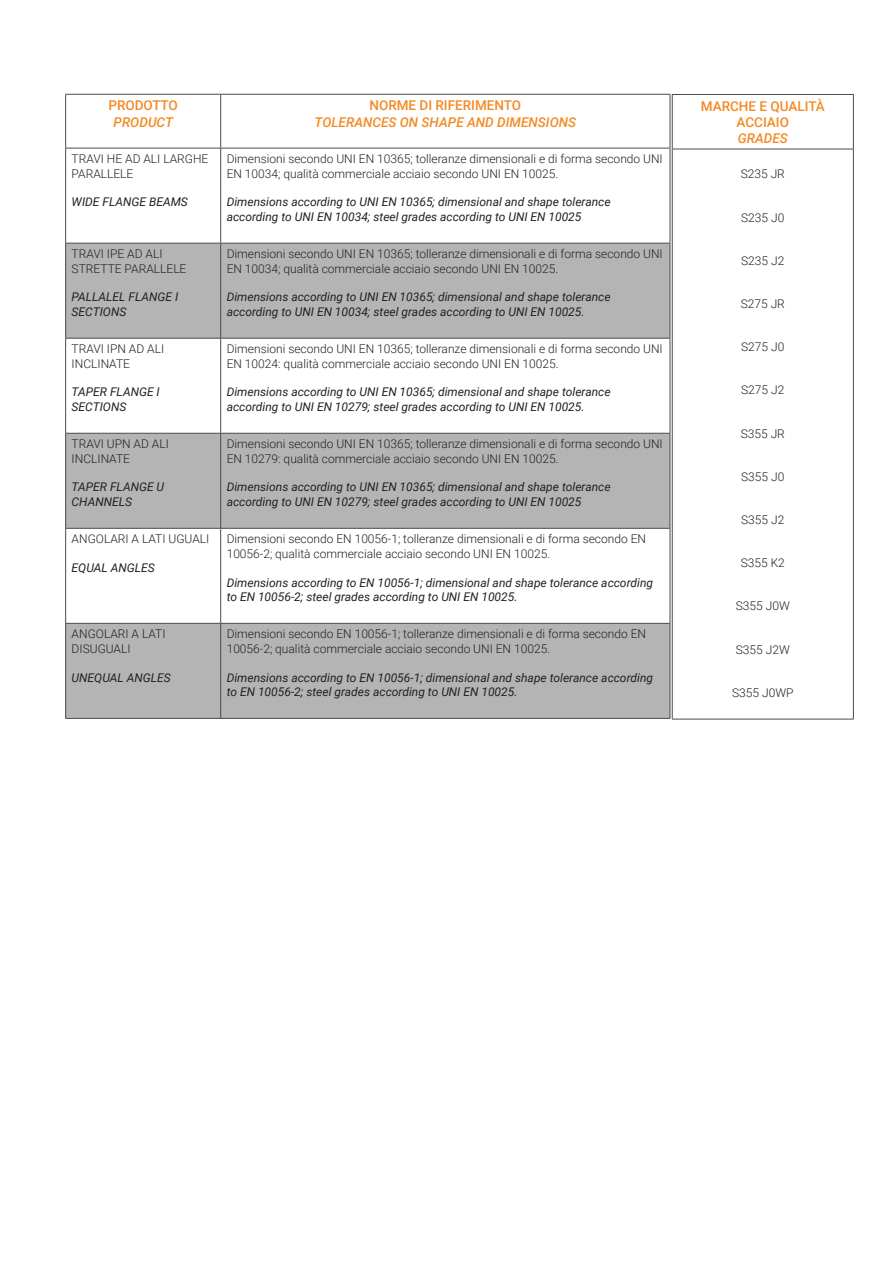
<style>
.page{position:relative;width:893px;height:1263px;background:#fff}
.page>*{position:absolute;margin:0;border:0;box-sizing:border-box;transform-origin:0 0}
.t1{font:italic 500 13.5px/16.2px "Roboto";color:#f38a24;text-align:center}
.t2{font:500 13.5px "Roboto";color:#f38a24}
.t3{font:300 12px/14.4px "Roboto";color:#231f20}
.t4{font:italic 12px/14.4px "Roboto";color:#231f20}
.s1{font-style:normal}
</style>
<div class="page">
<svg style="left:66px;top:244px;width:604px;height:474px;fill:#b5b4b5"></svg>
<hr style="left:65px;top:148px;width:1px;height:95px;background:#484b4c">
<hr style="left:220px;top:148px;width:1px;height:95px;background:#484b4c">
<hr style="left:670px;top:148px;width:1px;height:95px;background:#484b4c">
<hr style="left:65px;top:243px;width:156px;height:1px;background:#484b4c">
<hr style="left:65px;top:243px;width:1px;height:95px;background:#484b4c">
<hr style="left:221px;top:243px;width:449px;height:1px;background:#484b4c">
<hr style="left:220px;top:243px;width:1px;height:95px;background:#484b4c">
<hr style="left:670px;top:243px;width:1px;height:95px;background:#484b4c">
<hr style="left:65px;top:338px;width:156px;height:1px;background:#484b4c">
<hr style="left:65px;top:339px;width:1px;height:94px;background:#484b4c">
<hr style="left:221px;top:338px;width:449px;height:1px;background:#484b4c">
<hr style="left:220px;top:339px;width:1px;height:94px;background:#484b4c">
<hr style="left:670px;top:339px;width:1px;height:94px;background:#484b4c">
<hr style="left:65px;top:433px;width:156px;height:1px;background:#484b4c">
<hr style="left:65px;top:434px;width:1px;height:94px;background:#484b4c">
<hr style="left:221px;top:433px;width:449px;height:1px;background:#484b4c">
<hr style="left:220px;top:434px;width:1px;height:94px;background:#484b4c">
<hr style="left:670px;top:434px;width:1px;height:94px;background:#484b4c">
<hr style="left:65px;top:528px;width:156px;height:1px;background:#484b4c">
<hr style="left:65px;top:529px;width:1px;height:94px;background:#484b4c">
<hr style="left:221px;top:528px;width:449px;height:1px;background:#484b4c">
<hr style="left:220px;top:529px;width:1px;height:94px;background:#484b4c">
<hr style="left:670px;top:529px;width:1px;height:94px;background:#484b4c">
<hr style="left:65px;top:623px;width:156px;height:1px;background:#484b4c">
<hr style="left:65px;top:624px;width:1px;height:94px;background:#484b4c">
<hr style="left:221px;top:623px;width:449px;height:1px;background:#484b4c">
<hr style="left:220px;top:624px;width:1px;height:94px;background:#484b4c">
<hr style="left:670px;top:624px;width:1px;height:94px;background:#484b4c">
<hr style="left:65px;top:718px;width:156px;height:1px;background:#484b4c">
<hr style="left:221px;top:718px;width:449px;height:1px;background:#484b4c">
<hr style="left:65px;top:94px;width:156px;height:1px;background:#484b4c">
<hr style="left:65px;top:95px;width:1px;height:53px;background:#484b4c">
<hr style="left:221px;top:94px;width:449px;height:1px;background:#484b4c">
<hr style="left:220px;top:95px;width:1px;height:53px;background:#484b4c">
<hr style="left:670px;top:95px;width:1px;height:53px;background:#484b4c">
<hr style="left:65px;top:148px;width:156px;height:1px;background:#484b4c">
<hr style="left:221px;top:148px;width:449px;height:1px;background:#484b4c">
<hr style="left:672px;top:149px;width:1px;height:570px;background:#484b4c">
<hr style="left:853px;top:149px;width:1px;height:570px;background:#484b4c">
<hr style="left:672px;top:719px;width:182px;height:1px;background:#484b4c">
<hr style="left:672px;top:94px;width:182px;height:1px;background:#484b4c">
<hr style="left:672px;top:95px;width:1px;height:54px;background:#484b4c">
<hr style="left:853px;top:95px;width:1px;height:54px;background:#484b4c">
<hr style="left:672px;top:149px;width:182px;height:1px;background:#484b4c">
<p class="t2" style="left:108px;top:96px;width:71px">PRODOTTO</p>
<p class="t1" style="left:114px;top:113px;width:61px">PRODUCT</p>
<p class="t3" style="left:72px;top:151px;width:138px">TRAVI HE AD ALI LARGHE<br>PARALLELE</p>
<p class="t4" style="left:72px;top:194px;width:118px">WIDE FLANGE BEAMS</p>
<p class="t3" style="left:72px;top:246px;width:116px">TRAVI IPE AD ALI<br>STRETTE PARALLELE</p>
<p class="t4" style="left:72px;top:289px;width:108px">PALLALEL FLANGE I<br>SECTIONS</p>
<p class="t3" style="left:72px;top:341px;width:94px">TRAVI IPN AD ALI<br>INCLINATE</p>
<p class="t4" style="left:72px;top:384px;width:90px">TAPER FLANGE I<br>SECTIONS</p>
<p class="t3" style="left:72px;top:436px;width:99px">TRAVI UPN AD ALI<br>INCLINATE</p>
<p class="t4" style="left:72px;top:479px;width:94px">TAPER FLANGE U<br>CHANNELS</p>
<p class="t3" style="left:72px;top:531px;width:139px">ANGOLARI A LATI UGUALI</p>
<p class="t4" style="left:72px;top:560px;width:85px">EQUAL ANGLES</p>
<p class="t3" style="left:72px;top:626px;width:95px">ANGOLARI A LATI<br>DISUGUALI</p>
<p class="t4" style="left:72px;top:670px;width:101px">UNEQUAL ANGLES</p>
<p class="t1" style="left:315px;top:97px;width:263px"><span class="s1">NORME DI RIFERIMENTO<br></span>TOLERANCES ON SHAPE AND DIMENSIONS</p>
<p class="t3" style="left:227px;top:151px;width:438px">Dimensioni secondo UNI EN 10365; tolleranze dimensionali e di forma secondo UNI<br>EN 10034; qualità commerciale acciaio secondo UNI EN 10025.</p>
<p class="t4" style="left:227px;top:194px;width:385px">Dimensions according to UNI EN 10365; dimensional and shape tolerance according to UNI EN 10034; steel grades according to UNI EN 10025</p>
<p class="t3" style="left:227px;top:246px;width:438px">Dimensioni secondo UNI EN 10365; tolleranze dimensionali e di forma secondo UNI<br>EN 10034; qualità commerciale acciaio secondo UNI EN 10025.</p>
<p class="t4" style="left:227px;top:289px;width:385px">Dimensions according to UNI EN 10365; dimensional and shape tolerance according to UNI EN 10034; steel grades according to UNI EN 10025.</p>
<p class="t3" style="left:227px;top:341px;width:438px">Dimensioni secondo UNI EN 10365; tolleranze dimensionali e di forma secondo UNI<br>EN 10024: qualità commerciale acciaio secondo UNI EN 10025.</p>
<p class="t4" style="left:227px;top:384px;width:385px">Dimensions according to UNI EN 10365; dimensional and shape tolerance according to UNI EN 10279; steel grades according to UNI EN 10025.</p>
<p class="t3" style="left:227px;top:436px;width:438px">Dimensioni secondo UNI EN 10365; tolleranze dimensionali e di forma secondo UNI<br>EN 10279: qualità commerciale acciaio secondo UNI EN 10025.</p>
<p class="t4" style="left:227px;top:479px;width:385px">Dimensions according to UNI EN 10365; dimensional and shape tolerance according to UNI EN 10279; steel grades according to UNI EN 10025</p>
<p class="t3" style="left:227px;top:531px;width:421px">Dimensioni secondo EN 10056-1; tolleranze dimensionali e di forma secondo EN<br>10056-2; qualità commerciale acciaio secondo UNI EN 10025.</p>
<p class="t4" style="left:227px;top:575px;width:428px">Dimensions according to EN 10056-1; dimensional and shape tolerance according to EN 10056-2; steel grades according to UNI EN 10025.</p>
<p class="t3" style="left:227px;top:626px;width:421px">Dimensioni secondo EN 10056-1; tolleranze dimensionali e di forma secondo EN<br>10056-2; qualità commerciale acciaio secondo UNI EN 10025.</p>
<p class="t4" style="left:227px;top:670px;width:428px">Dimensions according to EN 10056-1; dimensional and shape tolerance according to EN 10056-2; steel grades according to UNI EN 10025.</p>
<p class="t2" style="left:701px;top:96px;width:126px">MARCHE E QUALITÀ</p>
<p class="t2" style="left:736px;top:113px;width:54px">ACCIAIO</p>
<p class="t1" style="left:738px;top:130px;width:52px">GRADES</p>
<p class="t3" style="left:741px;top:166px;width:46px">S235 JR</p>
<p class="t3" style="left:741px;top:210px;width:45px">S235 J0</p>
<p class="t3" style="left:741px;top:253px;width:45px">S235 J2</p>
<p class="t3" style="left:741px;top:296px;width:46px">S275 JR</p>
<p class="t3" style="left:741px;top:339px;width:45px">S275 J0</p>
<p class="t3" style="left:741px;top:382px;width:45px">S275 J2</p>
<p class="t3" style="left:741px;top:426px;width:46px">S355 JR</p>
<p class="t3" style="left:741px;top:469px;width:45px">S355 J0</p>
<p class="t3" style="left:741px;top:512px;width:45px">S355 J2</p>
<p class="t3" style="left:741px;top:555px;width:46px">S355 K2</p>
<p class="t3" style="left:736px;top:598px;width:55px">S355 J0W</p>
<p class="t3" style="left:736px;top:642px;width:55px">S355 J2W</p>
<p class="t3" style="left:732px;top:685px;width:63px">S355 J0WP</p>
</div>
